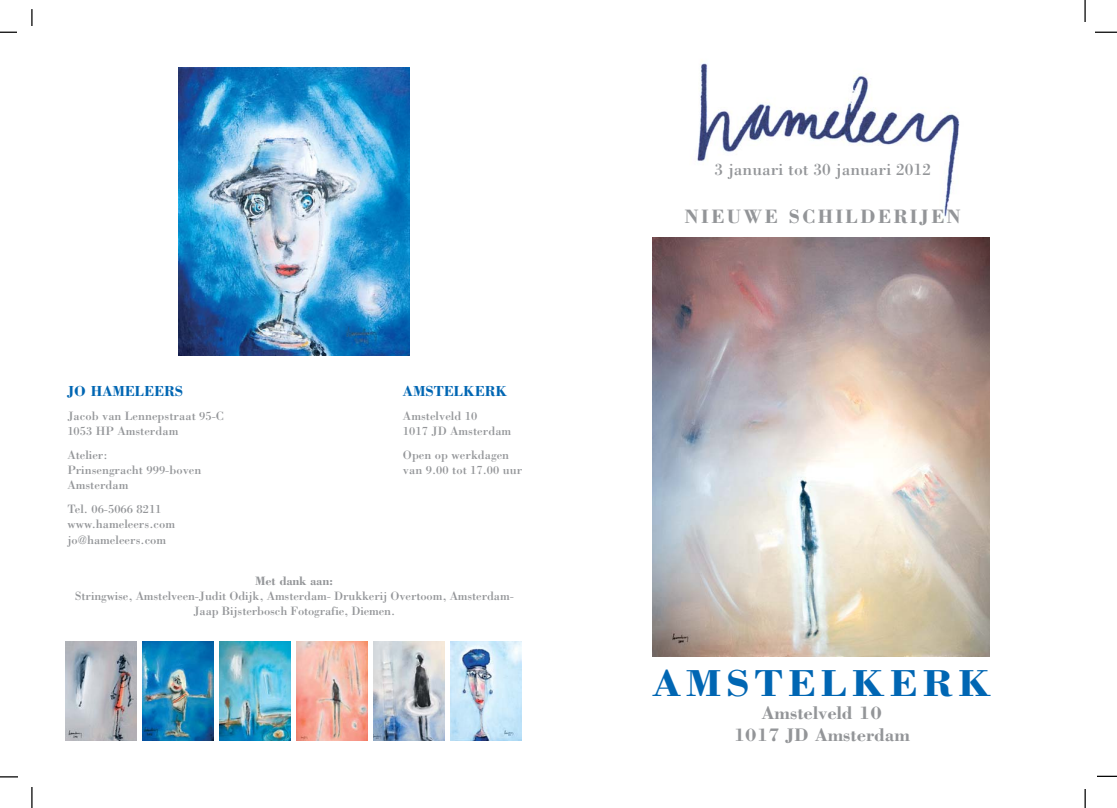
<style>
.page{position:relative;width:1117px;height:808px;background:#fff}
.page>*{position:absolute;margin:0;border:0;box-sizing:border-box;transform-origin:0 0}
.t1{font:700 38.75px "Bodoni";letter-spacing:.11em;color:#0066b3;scale:1.1 1}
.t2{font:700 20px "Bodoni";letter-spacing:.11em;color:#939598}
.t3{font:700 18.75px/22.5px "Bodoni";color:#939598;text-align:center}
.t4{font:17.5px "Bodoni";color:#939598}
.t5{font:700 15px "Bodoni";color:#0066b3}
.t6{font:12.5px/15px "Bodoni";color:#939598}
.t7{font:700 12.5px "Bodoni";letter-spacing:-.01em;color:#939598}
</style>
<div class="page">
<img style="left:65px;top:641px;width:71px;height:100px">
<img style="left:142px;top:641px;width:71px;height:100px">
<img style="left:219px;top:641px;width:71px;height:100px">
<img style="left:296px;top:641px;width:71px;height:100px">
<img style="left:373px;top:641px;width:71px;height:100px">
<img style="left:450px;top:641px;width:71px;height:100px">
<img style="left:697px;top:60px;width:263px;height:157px">
<img style="left:652px;top:237px;width:337px;height:419px">
<img style="left:179px;top:68px;width:230px;height:288px">
<hr style="left:0;top:32px;width:42px;height:1px;background:#000">
<hr style="left:31px;top:9px;width:2px;height:35px;background:#000">
<div style="left:17px;top:26px;width:36px;height:68px;background:#fff"></div>
<hr style="left:1074px;top:32px;width:42px;height:1px;background:#000">
<hr style="left:1084px;top:0;width:1px;height:32px;background:#000">
<div style="left:1058px;top:22px;width:36px;height:68px;background:#fff"></div>
<hr style="left:1084px;top:776px;width:32px;height:1px;background:#000">
<hr style="left:1084px;top:775px;width:1px;height:33px;background:#000">
<div style="left:1060px;top:721px;width:36px;height:67px;background:#fff"></div>
<hr style="left:0;top:776px;width:38px;height:1px;background:#000">
<hr style="left:31px;top:774px;width:2px;height:34px;background:#000">
<div style="left:18px;top:749px;width:36px;height:38px;background:#fff"></div>
<p class="t5" style="left:67px;top:386px;width:117px">JO HAMELEERS</p>
<p class="t6" style="left:67px;top:409px;width:158px">Jacob van Lennepstraat 95-C<br>1053 HP Amsterdam</p>
<p class="t6" style="left:67px;top:448px;width:135px">Atelier:<br>Prinsengracht 999-boven<br>Amsterdam</p>
<p class="t6" style="left:67px;top:502px;width:109px">Tel. 06-5066 8211 www.hameleers.com</p>
<p class="t6" style="left:67px;top:534px;width:100px">jo@hameleers.com</p>
<p class="t5" style="left:403px;top:386px;width:106px">AMSTELKERK</p>
<p class="t6" style="left:403px;top:410px;width:110px">Amstelveld 10<br>1017 JD Amsterdam</p>
<p class="t6" style="left:403px;top:449px;width:121px">Open op werkdagen van 9.00 tot 17.00 uur</p>
<p class="t7" style="left:255px;top:576px;width:80px">Met dank aan:</p>
<p class="t6" style="left:75px;top:589px;width:440px;text-align:center">Stringwise, Amstelveen-Judit Odijk, Amsterdam- Drukkerij Overtoom, Amsterdam-<br>Jaap Bijsterbosch Fotografie, Diemen.</p>
<h3 class="t4" style="left:714px;top:163px;width:218px">3 januari tot 30 januari 2012</h3>
<h2 class="t2" style="left:684px;top:209px;width:278px">NIEUWE SCHILDERIJEN</h2>
<h1 class="t1" style="left:652px;top:670px;width:309px">AMSTELKERK</h1>
<h3 class="t3" style="left:733px;top:703px;width:178px">Amstelveld 10<br>1017 JD Amsterdam</h3>
</div>
